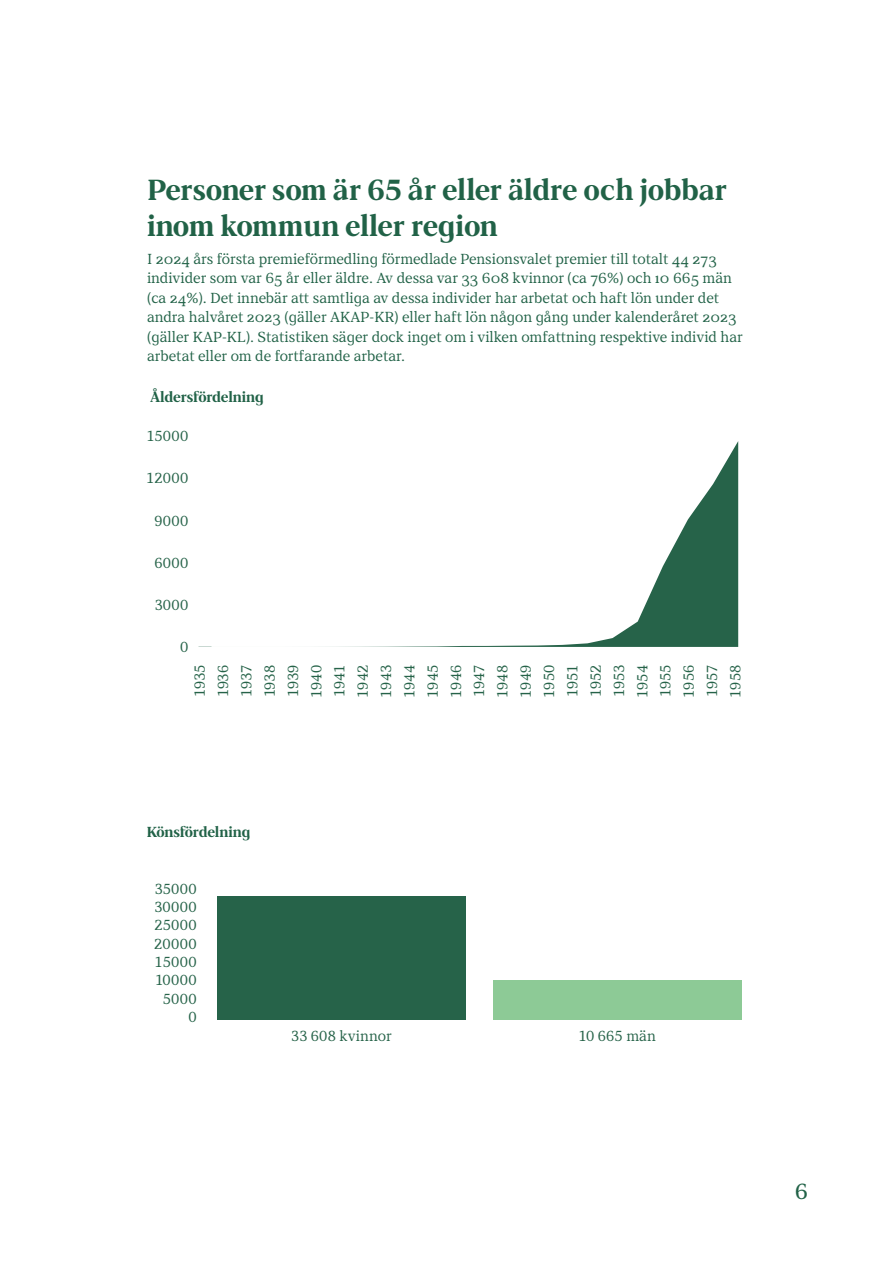
<style>
.page{position:relative;width:893px;height:1263px;background:#fff}
.page>*{position:absolute;margin:0;border:0;box-sizing:border-box;transform-origin:0 0}
.Rubrik_3A_20_24_BOLD__H3{font:700 30px/36px "KPA";letter-spacing:-.01em;color:#216247}
.t1{font:22.5px "KPA";color:#216247}
.Brödtext_1_10_13__primär___P{font:15px/19.5px "KPA";color:#216247}
.t2{font:15px/23.2px "KPA";letter-spacing:.01em;color:#266349;text-align:justify}
.Rubrik_5_10_13__Bold__M2___H5{font:700 15px "KPA";letter-spacing:-.01em;color:#216247}
</style>
<div class="page">
<svg style="left:211px;top:441px;width:527px;height:206px"></svg>
<div style="left:493px;top:980px;width:248px;height:39px;background:#8dca96"></div>
<div style="left:217px;top:896px;width:248px;height:123px;background:#266349"></div>
<h3 class="Rubrik_3A_20_24_BOLD__H3" style="left:147px;top:171px;width:582px">Personer som är 65 år eller äldre och jobbar inom kommun eller region</h3>
<p class="Brödtext_1_10_13__primär___P" style="left:147px;top:249px;width:597px">I 2024 års första premieförmedling förmedlade Pensionsvalet premier till totalt 44 273 individer som var 65 år eller äldre. Av dessa var 33 608 kvinnor (ca 76%) och 10 665 män (ca 24%). Det innebär att samtliga av dessa individer har arbetat och haft lön under det andra halvåret 2023 (gäller AKAP-KR) eller haft lön någon gång under kalenderåret 2023 (gäller KAP-KL). Statistiken säger dock inget om i vilken omfattning respektive individ har arbetat eller om de fortfarande arbetar.</p>
<h5 class="Rubrik_5_10_13__Bold__M2___H5" style="left:150px;top:388px;width:115px">Åldersfördelning</h5>
<p class="t2" style="left:146px;top:424px;width:43px">15000</p>
<p class="t2" style="left:146px;top:466px;width:44px">12000</p>
<p class="t2" style="left:154px;top:509px;width:35px">9000</p>
<p class="t2" style="left:154px;top:551px;width:35px">6000</p>
<p class="t2" style="left:154px;top:593px;width:35px">3000</p>
<p class="t2" style="left:180px;top:635px;width:10px">0</p>
<p class="t2" style="left:188px;top:698px;width:35px;rotate:-90deg">1935<br>1936<br>1937<br>1938<br>1939<br>1940<br>1941<br>1942<br>1943<br>1944<br>1945<br>1946<br>1947<br>1948<br>1949<br>1950<br>1951<br>1952<br>1953<br>1954<br>1955<br>1956<br>1957<br>1958</p>
<h5 class="Rubrik_5_10_13__Bold__M2___H5" style="left:147px;top:823px;width:105px">Könsfördelning</h5>
<p class="t2" style="left:154px;top:877px;width:44px">35000</p>
<p class="t2" style="left:154px;top:895px;width:44px">30000</p>
<p class="t2" style="left:154px;top:913px;width:44px">25000</p>
<p class="t2" style="left:154px;top:932px;width:44px">20000</p>
<p class="t2" style="left:155px;top:950px;width:43px">15000</p>
<p class="t2" style="left:155px;top:968px;width:43px">10000</p>
<p class="t2" style="left:163px;top:987px;width:35px">5000</p>
<p class="t2" style="left:188px;top:1005px;width:10px">0</p>
<p class="t2" style="left:291px;top:1024px;width:102px">33 608 kvinnor</p>
<p class="t2" style="left:579px;top:1024px;width:79px">10 665 män</p>
<h2 class="t1" style="left:795px;top:1178px;width:15px">6</h2>
</div>
